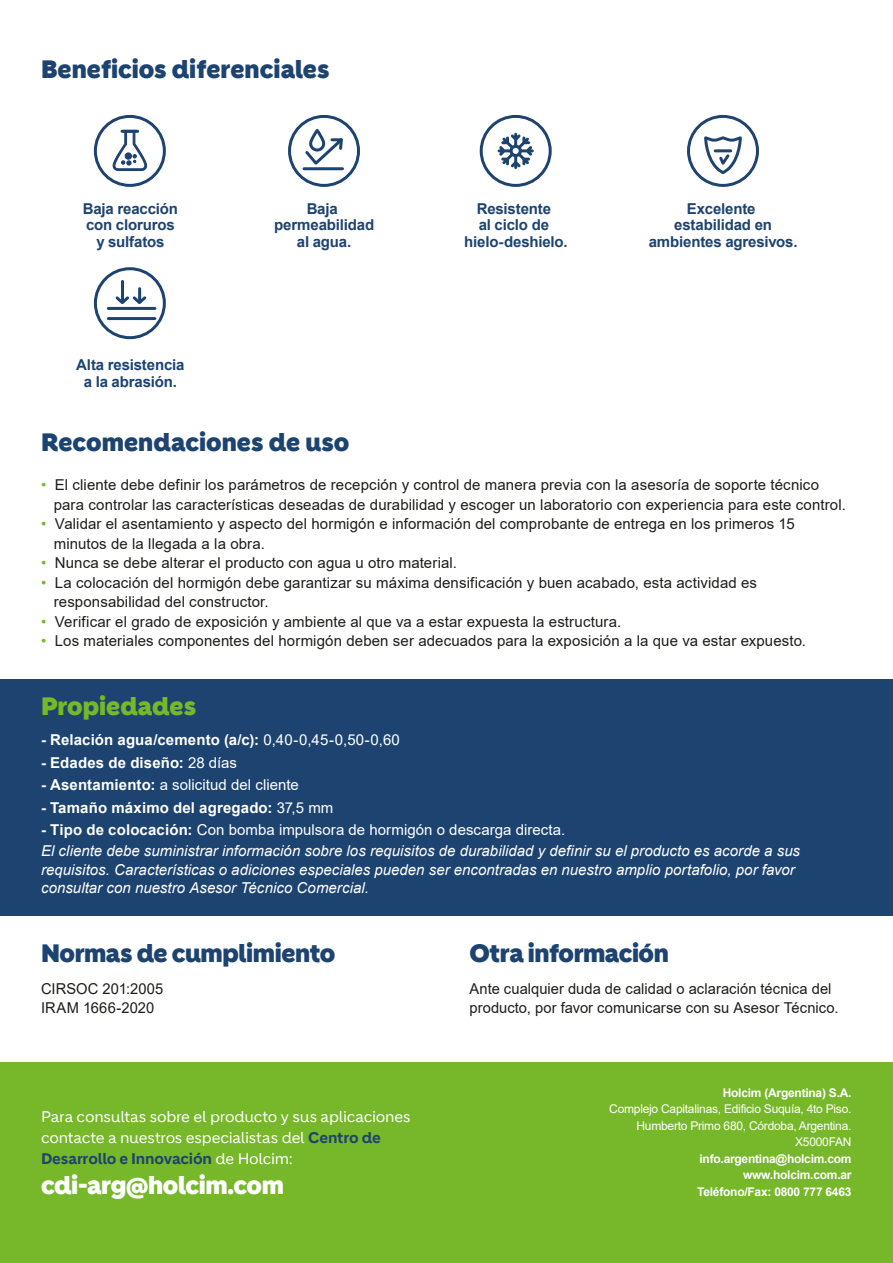
<style>
.page{position:relative;width:893px;height:1263px;background:#fff}
.page>*{position:absolute;margin:0;border:0;box-sizing:border-box;transform-origin:0 0}
.t1{font:900 24.45px "Holcim Headline";letter-spacing:-.005em;color:#1d4370}
.t2{font:900 24.45px "Holcim Headline";letter-spacing:-.02em;color:#fff}
.t3{font:900 24.45px "Holcim Headline";color:#76b82a}
.t4{font:15px/19.5px "Arial";letter-spacing:.01em;color:#1d1d1b}
.t5{font:italic 15px/21px "Arial";letter-spacing:.005em;color:#fff}
.t6{font:700 15px/16.5px "Arial";letter-spacing:-.01em;color:#1d4370;text-align:center}
.t7{font:15px/21px "Holcim";letter-spacing:-.015em;color:#fff}
.t8{font:700 15px "Arial";letter-spacing:.01em;color:#fff}
.t9{font:15px "Arial";letter-spacing:.005em;color:#fff}
.t10{font:700 12px/16.5px "Arial";letter-spacing:-.02em;color:#fff;text-align:right}
.t11{font:12px/16.5px "Arial";letter-spacing:-.02em;color:#fff;text-align:right}
.s1{color:#76b82a}
.s2{font-weight:400}
.s3{font-weight:700}
.s4{font-weight:700;font-style:normal}
.s5{font-style:normal}
.s6{font-weight:700;color:#1d4370}
</style>
<div class="page">
<div style="left:0;top:1063px;width:893px;height:200px;background:#76b82a"></div>
<div style="left:0;top:679px;width:893px;height:236px;background:#1d4370"></div>
<div style="left:288px;top:115px;width:72px;height:72px;border:3px solid #1d4370;border-radius:50%"></div>
<hr style="left:304px;top:167px;width:38px;height:3px;background:#1d4370">
<svg style="left:303px;top:114px;width:46px;height:51px"></svg>
<div style="left:687px;top:115px;width:72px;height:72px;border:3px solid #1f4470;border-radius:50%"></div>
<svg style="left:704px;top:136px;width:38px;height:38px"></svg>
<div style="left:94px;top:267px;width:72px;height:72px;border:3px solid #1d4370;border-radius:50%"></div>
<hr style="left:108px;top:317px;width:47px;height:3px;background:#1d4370">
<hr style="left:108px;top:307px;width:47px;height:3px;background:#1d4370">
<hr style="left:121px;top:281px;width:3px;height:19px;background:#1d4370">
<svg style="left:113px;top:289px;width:36px;height:18px"></svg>
<div style="left:480px;top:115px;width:72px;height:72px;border:3px solid #1e4370;border-radius:50%"></div>
<svg style="left:498px;top:133px;width:36px;height:36px"></svg>
<div style="left:94px;top:115px;width:72px;height:72px;border:3px solid #1e4370;border-radius:50%"></div>
<svg style="left:112px;top:129px;width:36px;height:43px"></svg>
<hr style="left:122px;top:130px;width:16px;height:3px;background:#1d4370">
<h1 class="t1" style="left:41px;top:54px;width:290px">Beneficios diferenciales</h1>
<p class="t6" style="left:83px;top:200px;width:97px">Baja reacción con cloruros y sulfatos</p>
<p class="t6" style="left:649px;top:200px;width:150px">Excelente estabilidad en ambientes agresivos.</p>
<p class="t6" style="left:274px;top:200px;width:102px">Baja permeabilidad al agua.</p>
<p class="t6" style="left:464px;top:200px;width:105px">Resistente<br>al ciclo de hielo-deshielo.</p>
<p class="t6" style="left:76px;top:357px;width:110px">Alta resistencia a la abrasión.</p>
<h1 class="t1" style="left:41px;top:428px;width:310px">Recomendaciones de uso</h1>
<p class="t4" style="left:54px;top:475px;width:794px;text-indent:-13px"><span class="s1">•</span> El cliente debe definir los parámetros de recepción y control de manera previa con la asesoría de soporte técnico para controlar las características deseadas de durabilidad y escoger un laboratorio con experiencia para este control.</p>
<p class="t4" style="left:54px;top:514px;width:743px;text-indent:-13px"><span class="s1">•</span> Validar el asentamiento y aspecto del hormigón e información del comprobante de entrega en los primeros 15 minutos de la llegada a la obra.</p>
<p class="t4" style="left:41px;top:553px;width:417px"><span class="s1">•</span> Nunca se debe alterar el producto con agua u otro material.</p>
<p class="t4" style="left:54px;top:573px;width:705px;text-indent:-13px"><span class="s1">•</span> La colocación del hormigón debe garantizar su máxima densificación y buen acabado, esta actividad es responsabilidad del constructor.</p>
<p class="t4" style="left:41px;top:612px;width:582px"><span class="s1">•</span> Verificar el grado de exposición y ambiente al que va a estar expuesta la estructura.</p>
<p class="t4" style="left:41px;top:631px;width:766px"><span class="s1">•</span> Los materiales componentes del hormigón deben ser adecuados para la exposición a la que va estar expuesto.</p>
<h1 class="t3" style="left:41px;top:692px;width:157px">Propiedades</h1>
<p class="t8" style="left:41px;top:730px;width:360px">- Relación agua/cemento (a/c): <span class="s2">0,40-0,45-0,50-0,60</span></p>
<p class="t8" style="left:41px;top:752px;width:197px">- Edades de diseño: <span class="s2">28 días</span></p>
<p class="t9" style="left:41px;top:775px;width:259px"><span class="s3">- Asentamiento:</span> a solicitud del cliente</p>
<p class="t8" style="left:41px;top:797px;width:294px">- Tamaño máximo del agregado: <span class="s2">37,5 mm</span></p>
<p class="t5" style="left:41px;top:820px;width:761px"><span class="s4">- Tipo de colocación:</span> <span class="s5">Con bomba impulsora de hormigón o descarga directa.<br></span>El cliente debe suministrar información sobre los requisitos de durabilidad y definir su el producto es acorde a sus</p>
<p class="t5" style="left:41px;top:860px;width:755px;line-height:18px">requisitos. Características o adiciones especiales pueden ser encontradas en nuestro amplio portafolio, por favor consultar con nuestro Asesor Técnico Comercial.</p>
<h1 class="t1" style="left:41px;top:939px;width:296px">Normas de cumplimiento</h1>
<p class="t4" style="left:41px;top:978px;width:124px">CIRSOC 201:2005<br>IRAM 1666-2020</p>
<p class="t7" style="left:41px;top:1106px;width:371px">Para consultas sobre el producto y sus aplicaciones contacte a nuestros especialistas del <span class="s6">Centro de<br>Desarrollo e Innovación</span> de Holcim:</p>
<h1 class="t2" style="left:41px;top:1171px;width:244px">cdi-arg@holcim.com</h1>
<h1 class="t1" style="left:469px;top:939px;width:201px">Otra información</h1>
<p class="t4" style="left:469px;top:978px;width:371px">Ante cualquier duda de calidad o aclaración técnica del producto, por favor comunicarse con su Asesor Técnico.</p>
<p class="t10" style="left:723px;top:1084px;width:130px">Holcim (Argentina) S.A.</p>
<p class="t11" style="left:609px;top:1101px;width:244px">Complejo Capitalinas, Edificio Suquía, 4to Piso.<br>Humberto Primo 680, Córdoba, Argentina.<br>X5000FAN</p>
<p class="t10" style="left:697px;top:1150px;width:156px">info.argentina@holcim.com www.holcim.com.ar<br>Teléfono/Fax: 0800 777 6463</p>
</div>
